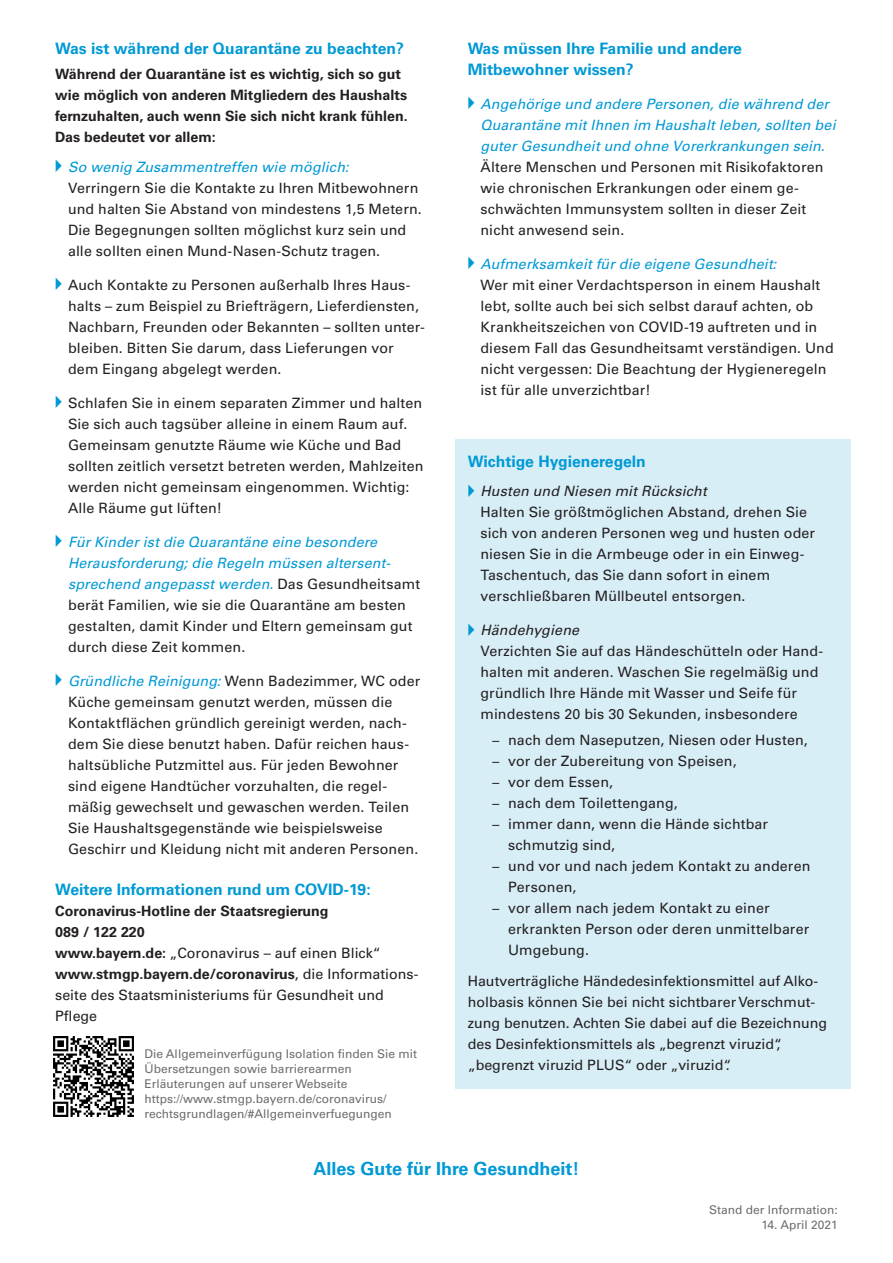
<style>
.page{position:relative;width:893px;height:1263px;background:#fff}
.page>*{position:absolute;margin:0;border:0;box-sizing:border-box;transform-origin:0 0}
.Head3{font:700 18px "Univers LT Pro 65";color:#0099d5}
.Head3-2{font:700 15.75px/21px "Univers LT Pro 65";color:#0099d5}
.t1{font:14.25px/21px "Univers LT Std";letter-spacing:.01em;color:#231f20}
.Fließtext{font:14.25px/21px "Univers LT Pro 55 Roman";color:#231f20}
.Fließtext-2{font:700 14.25px/21px "Univers LT Pro 65";color:#231f20}
.Fußzeile{font:12px/15px "Univers LT Pro 55 Roman";color:#6c6d70}
.s1{font-family:"Univers LT Pro 55";font-style:italic;color:#0099d5}
.s2{font-family:"Univers LT Pro 65";font-weight:700}
.s3{font-family:"Univers LT Pro 55";font-style:italic}
.s4{font-family:"Univers LT Pro 55 Roman";font-size:13.5px}
</style>
<div class="page">
<div style="left:455px;top:439px;width:395px;height:650px;background:#d8eef7"></div>
<img style="left:53px;top:1036px;width:81px;height:81px">
<h3 class="Head3-2" style="left:55px;top:38px;width:350px">Was ist während der Quarantäne zu beachten?</h3>
<p class="Fließtext-2" style="left:55px;top:64px;width:354px">Während der Quarantäne ist es wichtig, sich so gut wie möglich von anderen Mitgliedern des Haushalts fernzuhalten, auch wenn Sie sich nicht krank fühlen.<br>Das bedeutet vor allem:</p>
<p class="t1" style="left:68px;top:156px;width:355px"><span class="s1">So wenig Zusammentreffen wie möglich:<br></span>Verringern Sie die Kontakte zu Ihren Mitbewohnern und halten Sie Abstand von mindestens 1,5 Metern.<br>Die Begegnungen sollten möglichst kurz sein und alle sollten einen Mund-Nasen-Schutz tragen.</p>
<p class="t1" style="left:68px;top:274px;width:358px">Auch Kontakte zu Personen außerhalb Ihres Haus&shy;halts – zum Beispiel zu Briefträgern, Lieferdiensten, Nachbarn, Freunden oder Bekannten – sollten unter&shy;bleiben. Bitten Sie darum, dass Lieferungen vor dem Eingang abgelegt werden.</p>
<p class="t1" style="left:68px;top:392px;width:357px">Schlafen Sie in einem separaten Zimmer und halten Sie sich auch tagsüber alleine in einem Raum auf.<br>Gemeinsam genutzte Räume wie Küche und Bad sollten zeitlich versetzt betreten werden, Mahlzeiten werden nicht gemeinsam eingenommen. Wichtig:<br>Alle Räume gut lüften!</p>
<p class="t1" style="left:68px;top:531px;width:354px"><span class="s1">Für Kinder ist die Quarantäne eine besondere Herausforderung; die Regeln müssen altersent&shy;sprechend angepasst werden.</span> Das Gesundheitsamt berät Familien, wie sie die Quarantäne am besten gestalten, damit Kinder und Eltern gemeinsam gut durch diese Zeit kommen.</p>
<p class="t1" style="left:68px;top:670px;width:354px"><span class="s1">Gründliche Reinigung:</span> Wenn Badezimmer, WC oder Küche gemeinsam genutzt werden, müssen die Kontaktflächen gründlich gereinigt werden, nach&shy;dem Sie diese benutzt haben. Dafür reichen haus&shy;haltsübliche Putzmittel aus. Für jeden Bewohner sind eigene Handtücher vorzuhalten, die regel&shy;mäßig gewechselt und gewaschen werden. Teilen Sie Haushaltsgegenstände wie beispielsweise Geschirr und Kleidung nicht mit anderen Personen.</p>
<h3 class="Head3-2" style="left:55px;top:879px;width:317px">Weitere Informationen rund um COVID-19:</h3>
<p class="Fließtext-2" style="left:55px;top:901px;width:275px">Coronavirus-Hotline der Staatsregierung</p>
<p class="Fließtext-2" style="left:55px;top:922px;width:91px">089 / 122 220</p>
<p class="Fließtext" style="left:55px;top:943px;width:327px"><span class="s2">www.bayern.de:</span> „Coronavirus – auf einen Blick“</p>
<p class="Fließtext" style="left:55px;top:964px;width:365px"><span class="s2">www.stmgp.bayern.de/coronavirus</span>, die Informations&shy;seite des Staatsministeriums für Gesundheit und<br>Pflege</p>
<p class="Fußzeile" style="left:145px;top:1046px;width:274px">Die Allgemeinverfügung Isolation finden Sie mit Übersetzungen sowie barrierearmen Erläuterungen auf unserer Webseite https://www.stmgp.bayern.de/coronavirus/ rechtsgrundlagen/#Allgemeinverfuegungen</p>
<h3 class="Head3-2" style="left:468px;top:38px;width:276px">Was müssen Ihre Familie und andere<br>Mitbewohner wissen?</h3>
<p class="t1" style="left:480px;top:93px;width:357px"><span class="s1">Angehörige und andere Personen, die während der Quarantäne mit Ihnen im Haushalt leben, sollten bei guter Gesundheit und ohne Vorerkrankungen sein.<br></span>Ältere Menschen und Personen mit Risikofaktoren wie chronischen Erkrankungen oder einem ge&shy;schwächten Immunsystem sollten in dieser Zeit nicht anwesend sein.</p>
<p class="t1" style="left:480px;top:253px;width:355px"><span class="s1">Aufmerksamkeit für die eigene Gesundheit:<br></span>Wer mit einer Verdachtsperson in einem Haushalt lebt, sollte auch bei sich selbst darauf achten, ob Krankheitszeichen von COVID-19 auftreten und in diesem Fall das Gesundheitsamt verständigen. Und nicht vergessen: Die Beachtung der Hygieneregeln ist für alle unverzichtbar!</p>
<h3 class="Head3-2" style="left:468px;top:451px;width:180px">Wichtige Hygieneregeln</h3>
<p class="t1" style="left:480px;top:481px;width:336px"><span class="s3">Husten und Niesen mit Rücksicht<br></span>Halten Sie größtmöglichen Abstand, drehen Sie sich von anderen Personen weg und husten oder niesen Sie in die Armbeuge oder in ein Einweg-Taschentuch, das Sie dann sofort in einem verschließbaren Müllbeutel entsorgen.</p>
<p class="t1" style="left:480px;top:620px;width:344px"><span class="s3">Händehygiene<br></span>Verzichten Sie auf das Händeschütteln oder Hand&shy;halten mit anderen. Waschen Sie regelmäßig und gründlich Ihre Hände mit Wasser und Seife für mindestens 20 bis 30 Sekunden, insbesondere</p>
<p class="t1" style="left:491px;top:729px;width:318px"><span class="s4">—</span> nach dem Naseputzen, Niesen oder Husten,</p>
<p class="t1" style="left:491px;top:750px;width:247px"><span class="s4">—</span> vor der Zubereitung von Speisen,</p>
<p class="t1" style="left:491px;top:771px;width:123px"><span class="s4">—</span> vor dem Essen,</p>
<p class="t1" style="left:491px;top:792px;width:188px"><span class="s4">—</span> nach dem Toilettengang,</p>
<p class="t1" style="left:508px;top:813px;width:261px;text-indent:-17px"><span class="s4">—</span> immer dann, wenn die Hände sichtbar schmutzig sind,</p>
<p class="t1" style="left:508px;top:855px;width:304px;text-indent:-17px"><span class="s4">—</span> und vor und nach jedem Kontakt zu anderen<br>Personen,</p>
<p class="t1" style="left:508px;top:897px;width:303px;text-indent:-17px"><span class="s4">—</span> vor allem nach jedem Kontakt zu einer erkrankten Person oder deren unmittelbarer<br>Umgebung.</p>
<p class="Fließtext" style="left:468px;top:971px;width:361px">Hautverträgliche Händedesinfektionsmittel auf Alko&shy;holbasis können Sie bei nicht sichtbarer Verschmut&shy;zung benutzen. Achten Sie dabei auf die Bezeichnung des Desinfektionsmittels als „begrenzt viruzid“, „begrenzt viruzid PLUS“ oder „viruzid“.</p>
<h3 class="Head3" style="left:313px;top:1157px;width:268px">Alles Gute für Ihre Gesundheit!</h3>
<p class="Fußzeile" style="left:709px;top:1202px;width:130px">Stand der Information:</p>
<p class="Fußzeile" style="left:761px;top:1217px;width:78px">14. April 2021</p>
</div>
